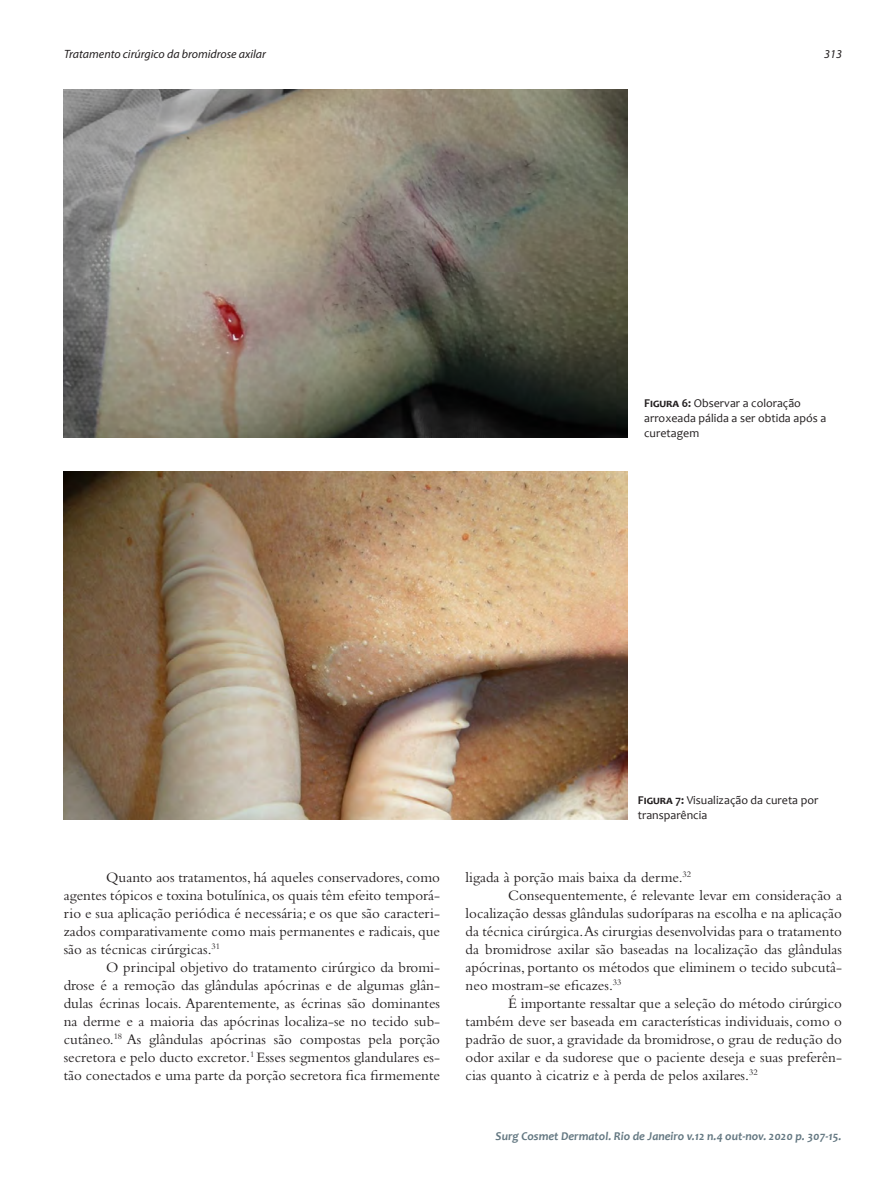
<style>
.page{position:relative;width:893px;height:1191px;background:#fff}
.page>*{position:absolute;margin:0;border:0;box-sizing:border-box;transform-origin:0 0}
.t1{font:15px/18px "Bembo Std";color:#231f20;text-align:justify}
.t2{font:12px/15px "Candara";color:#231f20}
.t3{font:italic 700 12px "Candara";color:#647882}
.t4{font:italic 12px "Myriad Pro";color:#231f20}
.s1{font-weight:700}
</style>
<div class="page">
<img style="left:64px;top:89px;width:564px;height:348px">
<img style="left:64px;top:471px;width:564px;height:348px">
<p class="t4" style="left:64px;top:47px;width:203px">Tratamento cirúrgico da bromidrose axilar</p>
<p class="t4" style="left:824px;top:47px;width:19px">313</p>
<p class="t2" style="left:644px;top:396px;width:184px"><span class="s1">Figura 6:</span> Observar a coloração arroxeada pálida a ser obtida após a curetagem</p>
<p class="t1" style="left:64px;top:868px;width:378px;text-indent:43px">Quanto aos tratamentos, há aqueles conservadores, como agentes tópicos e toxina botulínica, os quais têm efeito temporá&shy;rio e sua aplicação periódica é necessária; e os que são caracteri&shy;zados comparativamente como mais permanentes e radicais, que são as técnicas cirúrgicas.<sup>31</sup></p>
<p class="t1" style="left:64px;top:958px;width:378px;text-indent:43px">O principal objetivo do tratamento cirúrgico da bromi&shy;drose é a remoção das glândulas apócrinas e de algumas glân&shy;dulas écrinas locais. Aparentemente, as écrinas são dominantes na derme e a maioria das apócrinas localiza-se no tecido sub&shy;cutâneo.<sup>18</sup> As glândulas apócrinas são compostas pela porção secretora e pelo ducto excretor.<sup>1</sup> Esses segmentos glandulares es&shy;tão conectados e uma parte da porção secretora fica firmemente</p>
<p class="t2" style="left:638px;top:792px;width:182px"><span class="s1">Figura 7:</span> Visualização da cureta por transparência</p>
<p class="t1" style="left:466px;top:868px;width:227px">ligada à porção mais baixa da derme.<sup>32</sup></p>
<p class="t1" style="left:466px;top:886px;width:378px;text-indent:43px">Consequentemente, é relevante levar em consideração a localização dessas glândulas sudoríparas na escolha e na aplicação da técnica cirúrgica.As cirurgias desenvolvidas para o tratamento da bromidrose axilar são baseadas na localização das glândulas apócrinas, portanto os métodos que eliminem o tecido subcutâ&shy;neo mostram-se eficazes.<sup>33</sup></p>
<p class="t1" style="left:466px;top:994px;width:378px;text-indent:43px">É importante ressaltar que a seleção do método cirúrgico também deve ser baseada em características individuais, como o padrão de suor, a gravidade da bromidrose, o grau de redução do odor axilar e da sudorese que o paciente deseja e suas preferên&shy;cias quanto à cicatriz e à perda de pelos axilares.<sup>32</sup></p>
<p class="t3" style="left:496px;top:1129px;width:347px">Surg Cosmet Dermatol. Rio de Janeiro v.12 n.4 out-nov. 2020 p. 307-15.</p>
</div>
